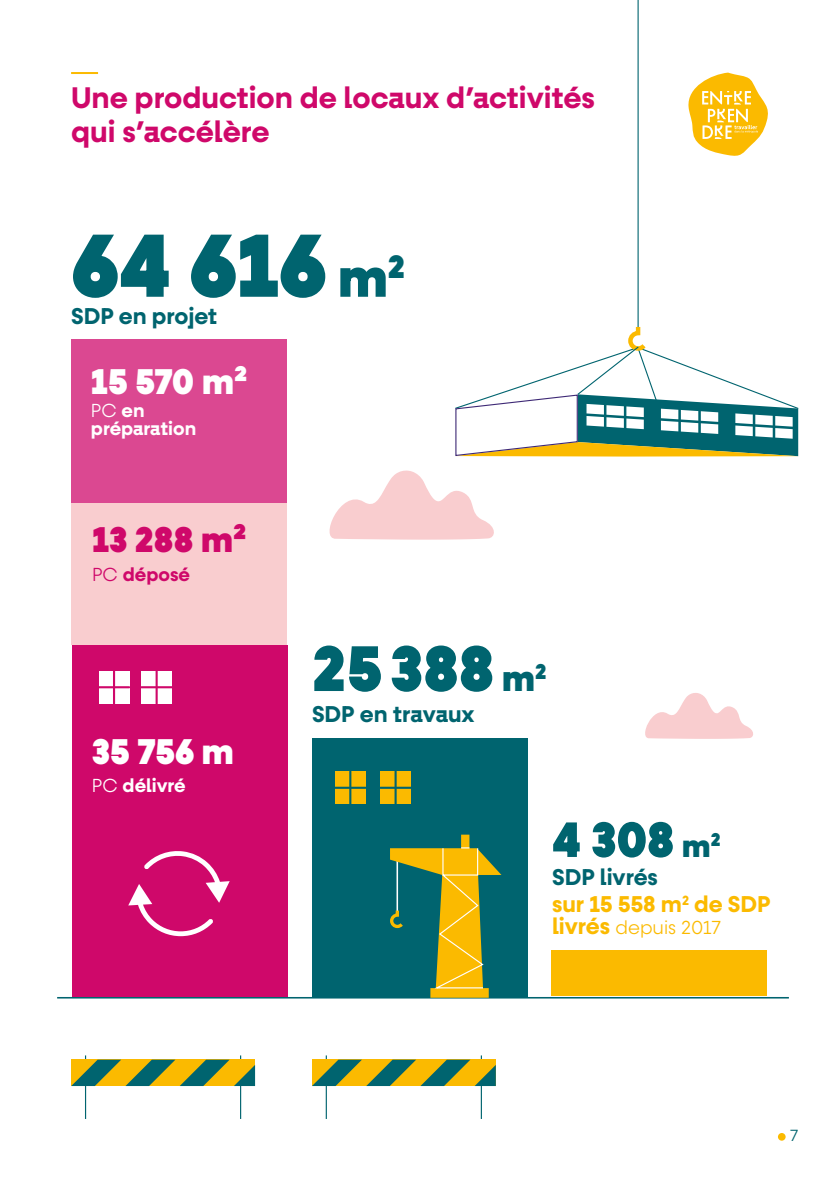
<style>
.page{position:relative;width:840px;height:1191px;background:#fff}
.page>*{position:absolute;margin:0;border:0;box-sizing:border-box;transform-origin:0 0}
.t1{font:100 90px "Fractul Variable";color:#00646f}
.t2{font:100 64.8px "Fractul Variable";color:#00646f}
.t3{font:100 50px "Fractul Variable";color:#00646f}
.t4{font:100 36px "Fractul Variable";letter-spacing:-.015em;color:#fff}
.t5{font:100 36px "Fractul Variable";color:#cf086a}
.t6{font:100 30px/34px "Fractul Variable";color:#cf086a}
.t7{font:100 23px/27.6px "Fractul Variable";color:#fbba00}
.t8{font:100 23px "Fractul Variable";color:#00646f}
.t9{font:100 19px/18px "Fractul Variable";color:#fff}
.t10{font:100 19px "Fractul Variable";color:#fbba00}
.t11{font:100 19px "Fractul Variable";color:#cf086a}
.t12{font:100 16.2px "Fractul Variable";color:#00646f}
.s1{font-size:56px}
.s2{font-size:37px}
.s3{font-size:32px}
.s4{color:#00646f}
.s5{font-size:23px}
</style>
<div class="page">
<div style="left:777px;top:1133px;width:8px;height:7px;background:#fbba00;border-radius:50%"></div>
<hr style="left:57px;top:997px;width:731px;height:1px;background:#00646f">
<hr style="left:71px;top:72px;width:27px;height:2px;background:#fbba00">
<svg style="left:329px;top:470px;width:165px;height:69px"></svg>
<svg style="left:645px;top:693px;width:108px;height:46px"></svg>
<svg style="left:637px;top:0;width:162px;height:410px"></svg>
<svg style="left:455px;top:322px;width:342px;height:135px"></svg>
<div style="left:312px;top:739px;width:215px;height:259px;background:#00646f"></div>
<div style="left:550px;top:950px;width:216px;height:46px;background:#fbba00"></div>
<hr style="left:85px;top:1055px;width:1px;height:64px;background:#00646f">
<hr style="left:240px;top:1055px;width:1px;height:64px;background:#00646f">
<svg style="left:71px;top:1059px;width:184px;height:27px;background:#91952e"></svg>
<hr style="left:325px;top:1055px;width:2px;height:64px;background:#00646f">
<hr style="left:480px;top:1055px;width:1px;height:64px;background:#00646f">
<svg style="left:312px;top:1059px;width:183px;height:27px;background:#91952e"></svg>
<div style="left:72px;top:645px;width:215px;height:351px;background:#cf086a"></div>
<div style="left:99px;top:671px;width:30px;height:32px;background:#fff"></div>
<hr style="left:98px;top:686px;width:32px;height:2px;background:#cf086a">
<hr style="left:113px;top:670px;width:2px;height:34px;background:#cf086a">
<div style="left:141px;top:671px;width:31px;height:32px;background:#fff"></div>
<hr style="left:140px;top:686px;width:33px;height:2px;background:#cf086a">
<hr style="left:155px;top:670px;width:3px;height:34px;background:#cf086a">
<div style="left:71px;top:339px;width:216px;height:166px;background:#db4891"></div>
<svg style="left:390px;top:834px;width:111px;height:163px"></svg>
<div style="left:380px;top:771px;width:30px;height:33px;background:#fbba00"></div>
<hr style="left:379px;top:786px;width:32px;height:3px;background:#00646f">
<hr style="left:394px;top:770px;width:2px;height:35px;background:#00646f">
<div style="left:335px;top:771px;width:30px;height:33px;background:#fbba00"></div>
<hr style="left:334px;top:786px;width:32px;height:3px;background:#00646f">
<hr style="left:349px;top:770px;width:2px;height:35px;background:#00646f">
<svg style="left:128px;top:851px;width:101px;height:85px"></svg>
<svg style="left:686px;top:73px;width:84px;height:85px"></svg>
<div style="left:71px;top:503px;width:216px;height:142px;background:#f9cdcf"></div>
<p class="t6" style="left:71px;top:81px;width:525px">Une production de locaux d’activités qui s’accélère</p>
<h1 class="t1" style="left:71px;top:217px;width:335px">64 616 <span class="s1">m</span><sup>2</sup></h1>
<p class="t8" style="left:71px;top:304px;width:148px">SDP en projet</p>
<p class="t4" style="left:91px;top:362px;width:158px">15 570 m²</p>
<p class="t9" style="left:91px;top:402px;width:107px">PC en préparation</p>
<p class="t5" style="left:92px;top:520px;width:156px">13 288 m²</p>
<p class="t11" style="left:92px;top:564px;width:99px">PC déposé</p>
<p class="t4" style="left:92px;top:732px;width:143px">35 756 m</p>
<p class="t9" style="left:92px;top:777px;width:95px">PC délivré</p>
<h2 class="t2" style="left:312px;top:634px;width:236px">25388 <span class="s2">m</span><sup>2</sup></h2>
<p class="t8" style="left:312px;top:701px;width:164px">SDP en travaux</p>
<h3 class="t3" style="left:551px;top:813px;width:170px">4 308 <span class="s3">m</span><sup>2</sup></h3>
<p class="t7" style="left:551px;top:863px;width:220px"><span class="s4">SDP livrés<br></span>sur 15 558 m<sup>2</sup> de SDP</p>
<p class="t10" style="left:551px;top:917px;width:170px"><span class="s5">livrés</span> depuis 2017</p>
<p class="t12" style="left:789px;top:1126px;width:10px">7</p>
</div>
